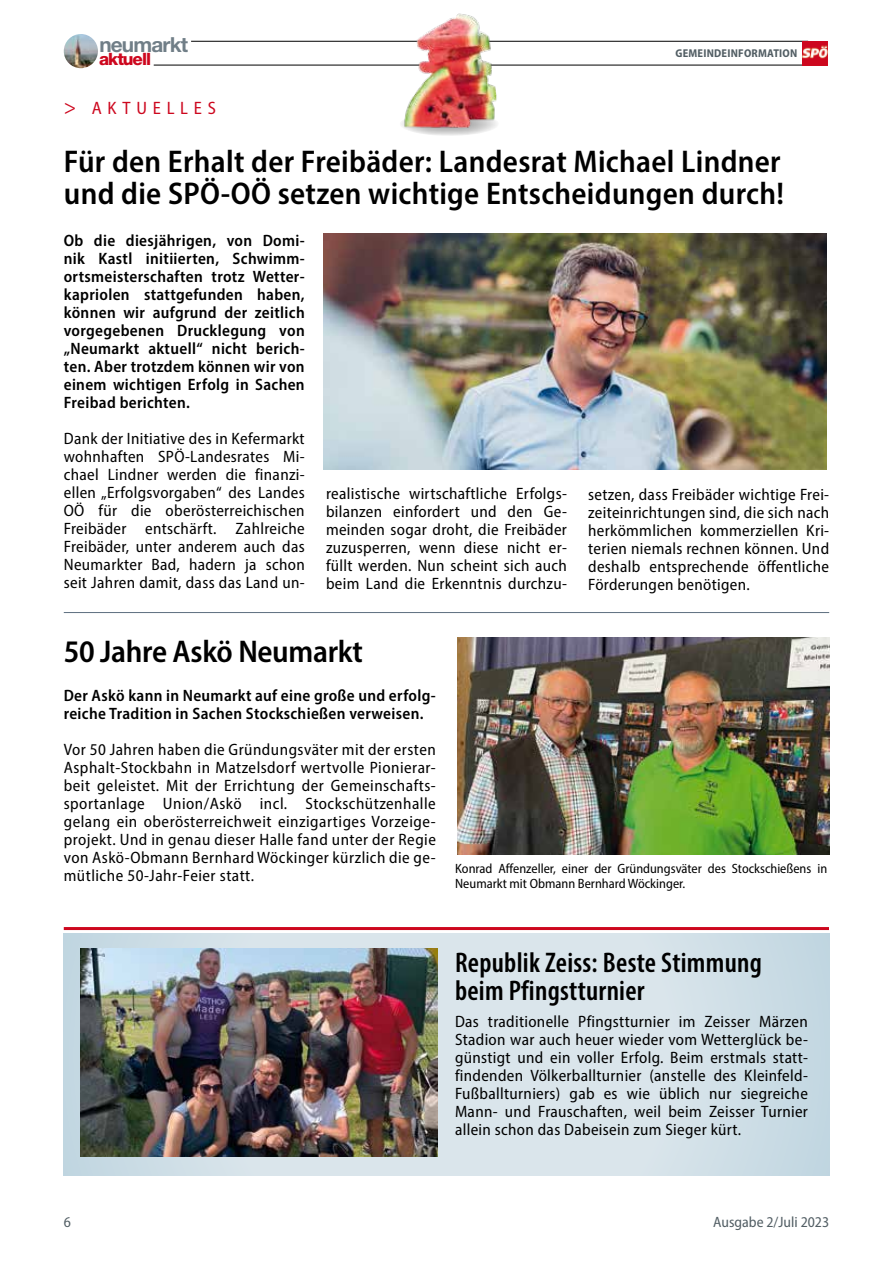
<style>
.page{position:relative;width:893px;height:1263px;background:#fff}
.page>*{position:absolute;margin:0;border:0;box-sizing:border-box;transform-origin:0 0}
.t1{font:600 semi-condensed 31.5px/31.5px "Myriad Pro";letter-spacing:.01em;color:#000}
.t2{font:600 semi-condensed 31.5px "Myriad Pro";letter-spacing:-.01em;color:#000}
.t3{font:600 condensed 28.5px/28.5px "Myriad Pro";letter-spacing:.01em;color:#000}
.t4{font:700 20.7px "Helvetica Neue LT Pro";letter-spacing:-.04em;color:#707e87}
.t5{font:semi-condensed 18px "Myriad Pro";letter-spacing:.32em;color:#cd071e}
.t6{font:800 17.1px "Helvetica Neue LT Pro";letter-spacing:-.06em;color:#cd071e}
.t7{font:semi-condensed 16.5px/18px "Myriad Pro";letter-spacing:.02em;color:#000;text-align:justify}
.t8{font:600 semi-condensed 16.5px/18px "Myriad Pro";letter-spacing:.02em;color:#000;text-align:justify}
.t9{font:semi-condensed 15px "Myriad Pro";color:#525e64}
.t10{font:semi-condensed 13.5px/15px "Myriad Pro";color:#000}
.t11{font:700 semi-condensed 11.4px "Myriad Pro";letter-spacing:.02em;color:#525e64}
.s1{font-size:21px}
</style>
<div class="page">
<svg style="left:64px;top:933px;width:765px;height:243px"></svg>
<hr style="left:64px;top:927px;width:765px;height:3px;background:#cd071e">
<img style="left:457px;top:638px;width:372px;height:217px">
<img style="left:323px;top:234px;width:504px;height:235px">
<img style="left:81px;top:948px;width:357px;height:209px">
<hr style="left:64px;top:612px;width:765px;height:1px;background:#5d6f7f">
<img style="left:64px;top:34px;width:34px;height:34px;border-radius:17px">
<hr style="left:154px;top:65px;width:653px;height:1px;background:#000">
<hr style="left:191px;top:41px;width:617px;height:1px;background:#000">
<img style="left:802px;top:41px;width:25px;height:24px">
<svg style="left:399px;top:112px;width:100px;height:24px"></svg>
<img style="left:402px;top:13px;width:109px;height:116px">
<p class="t4" style="left:99px;top:32px;width:90px">neumarkt</p>
<p class="t6" style="left:99px;top:49px;width:53px">aktuell</p>
<p class="t11" style="left:675px;top:46px;width:123px">GEMEINDEINFORMATION</p>
<p class="t5" style="left:64px;top:96px;width:154px"><span class="s1">&gt;</span> AKTUELLES</p>
<h1 class="t1" style="left:64px;top:145px;width:722px">Für den Erhalt der Freibäder: Landesrat Michael Lindner und die SPÖ-OÖ setzen wichtige Entscheidungen durch!</h1>
<p class="t8" style="left:64px;top:231px;width:242px">Ob die diesjährigen, von Domi&shy;nik Kastl initiierten, Schwimm&shy;ortsmeisterschaften trotz Wetter&shy;kapriolen stattgefunden haben, können wir aufgrund der zeitlich vorgegebenen Drucklegung von „Neumarkt aktuell“ nicht berich&shy;ten. Aber trotzdem können wir von einem wichtigen Erfolg in Sachen Freibad berichten.</p>
<p class="t7" style="left:64px;top:429px;width:242px">Dank der Initiative des in Kefermarkt wohnhaften SPÖ-Landesrates Mi&shy;chael Lindner werden die finanzi&shy;ellen „Erfolgsvorgaben“ des Landes OÖ für die oberösterreichischen Freibäder entschärft. Zahlreiche Freibäder, unter anderem auch das Neumarkter Bad, hadern ja schon seit Jahren damit, dass das Land un-</p>
<p class="t7" style="left:326px;top:484px;width:242px">realistische wirtschaftliche Erfolgs&shy;bilanzen einfordert und den Ge&shy;meinden sogar droht, die Freibäder zuzusperren, wenn diese nicht er&shy;füllt werden. Nun scheint sich auch beim Land die Erkenntnis durchzu-</p>
<p class="t7" style="left:588px;top:485px;width:242px">setzen, dass Freibäder wichtige Frei&shy;zeiteinrichtungen sind, die sich nach herkömmlichen kommerziellen Kri&shy;terien niemals rechnen können. Und deshalb entsprechende öffentliche Förderungen benötigen.</p>
<h1 class="t2" style="left:64px;top:631px;width:301px">50 Jahre Askö Neumarkt</h1>
<p class="t8" style="left:64px;top:686px;width:373px">Der Askö kann in Neumarkt auf eine große und erfolg&shy;reiche Tradition in Sachen Stockschießen verweisen.</p>
<p class="t7" style="left:64px;top:740px;width:374px">Vor 50 Jahren haben die Gründungsväter mit der ersten Asphalt-Stockbahn in Matzelsdorf wertvolle Pionierar&shy;beit geleistet. Mit der Errichtung der Gemeinschafts&shy;sportanlage Union/Askö incl. Stockschützenhalle gelang ein oberösterreichweit einzigartiges Vorzeige&shy;projekt. Und in genau dieser Halle fand unter der Regie von Askö-Obmann Bernhard Wöckinger kürzlich die ge&shy;mütliche 50-Jahr-Feier statt.</p>
<p class="t10" style="left:455px;top:861px;width:374px">Konrad Affenzeller, einer der Gründungsväter des Stockschießens in<br>Neumarkt mit Obmann Bernhard Wöckinger.</p>
<h2 class="t3" style="left:455px;top:947px;width:308px">Republik Zeiss: Beste Stimmung beim Pfingstturnier</h2>
<p class="t7" style="left:455px;top:1012px;width:354px">Das traditionelle Pfingstturnier im Zeisser Märzen Stadion war auch heuer wieder vom Wetterglück be&shy;günstigt und ein voller Erfolg. Beim erstmals statt&shy;findenden Völkerballturnier (anstelle des Kleinfeld-Fußballturniers) gab es wie üblich nur siegreiche Mann- und Frauschaften, weil beim Zeisser Turnier allein schon das Dabeisein zum Sieger kürt.</p>
<p class="t9" style="left:64px;top:1213px;width:9px">6</p>
<p class="t9" style="left:713px;top:1213px;width:117px">Ausgabe 2/Juli 2023</p>
</div>
